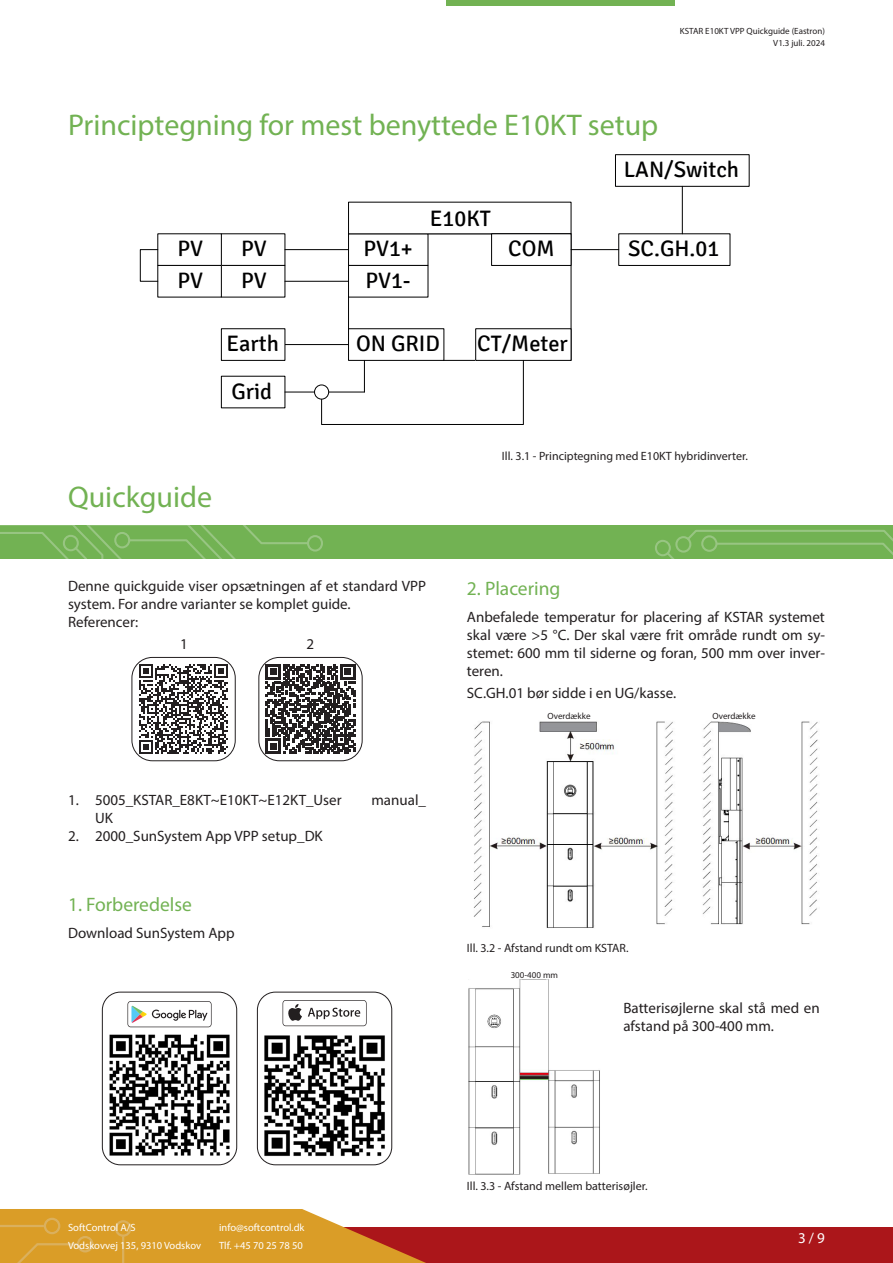
<style>
.page{position:relative;width:893px;height:1263px;background:#fff}
.page>*{position:absolute;margin:0;border:0;box-sizing:border-box;transform-origin:0 0}
.SoftControl_-_Overskrift{font:30px "Myriad Pro";color:#72b253}
.t1{font:22.35px/31.7px "Signika";color:#000001}
.SoftControl_-_Underoverskrift{font:19.5px "Myriad Pro";color:#72b253}
.SoftControl_-_Brødtekst{font:15px/18px "Myriad Pro";color:#231f20}
.t2{font:15px "Myriad Pro";color:#fff}
.SoftControl_-_Illustrationstekst{font:12px "Myriad Pro";color:#231f20}
.t3{font:10.5px/18px "Myriad Pro";color:#fff}
.SoftControl_-_Brødtekst-2{font:9px/12px "Myriad Pro";color:#231f20;text-align:right}
</style>
<div class="page">
<div style="left:0;top:1227px;width:893px;height:36px;background:#ab161a"></div>
<svg style="left:0;top:1209px;width:426px;height:54px"></svg>
<div style="left:44px;top:1218px;width:16px;height:16px;border:2px solid #dcdddf;border-radius:50%"></div>
<div style="left:77px;top:1236px;width:16px;height:16px;border:2px solid #dcdddf;border-radius:50%"></div>
<div style="left:115px;top:1220px;width:16px;height:17px;border:2px solid #dcdddf;border-radius:50%"></div>
<div style="left:446px;top:0;width:229px;height:6px;background:#72b253"></div>
<div style="left:0;top:525px;width:893px;height:33px;background:#72b253"></div>
<div style="left:307px;top:535px;width:16px;height:17px;border:2px solid #f2f3f4;border-radius:50%"></div>
<svg style="left:0;top:525px;width:310px;height:33px"></svg>
<svg style="left:666px;top:530px;width:227px;height:28px"></svg>
<div style="left:655px;top:540px;width:16px;height:16px;border:2px solid #f2f3f4;border-radius:50%"></div>
<div style="left:701px;top:535px;width:16px;height:17px;border:2px solid #f2f3f4;border-radius:50%"></div>
<div style="left:675px;top:536px;width:16px;height:17px;border:2px solid #f2f3f4;border-radius:50%"></div>
<div style="left:348px;top:265px;width:80px;height:32px;border:1px solid #000001"></div>
<div style="left:221px;top:265px;width:64px;height:32px;border:1px solid #000001"></div>
<div style="left:157px;top:265px;width:65px;height:32px;border:1px solid #000001"></div>
<hr style="left:285px;top:249px;width:64px;height:1px;background:#000001">
<hr style="left:285px;top:281px;width:64px;height:1px;background:#000001">
<div style="left:140px;top:249px;width:18px;height:33px;border:1px solid #000001"></div>
<div style="left:491px;top:233px;width:80px;height:33px;border:1px solid #000001"></div>
<div style="left:618px;top:233px;width:112px;height:33px;border:1px solid #000001"></div>
<hr style="left:571px;top:249px;width:48px;height:1px;background:#000001">
<div style="left:615px;top:154px;width:134px;height:33px;border:1px solid #000001"></div>
<hr style="left:682px;top:186px;width:1px;height:48px;background:#000001">
<hr style="left:285px;top:344px;width:64px;height:1px;background:#000001">
<div style="left:221px;top:328px;width:64px;height:33px;border:1px solid #000001"></div>
<div style="left:475px;top:328px;width:96px;height:33px;border:1px solid #000001"></div>
<hr style="left:285px;top:392px;width:79px;height:1px;background:#000001">
<svg style="left:321px;top:360px;width:203px;height:65px"></svg>
<div style="left:315px;top:385px;width:14px;height:14px;background:#fff;border-radius:50%"></div>
<div style="left:314px;top:385px;width:15px;height:14px;border:1px solid #000001;border-radius:50%"></div>
<img style="left:103px;top:1034px;width:133px;height:128px">
<div style="left:102px;top:992px;width:135px;height:173px;border:1px solid #231f20;border-radius:18px"></div>
<svg style="left:128px;top:1001px;width:84px;height:26px"></svg>
<img style="left:257px;top:1035px;width:135px;height:128px">
<div style="left:257px;top:992px;width:135px;height:173px;border:1px solid #231f20;border-radius:18px"></div>
<svg style="left:283px;top:1000px;width:84px;height:26px"></svg>
<div style="left:131px;top:657px;width:105px;height:104px;border:1px solid #231f20;border-radius:20px"></div>
<div style="left:258px;top:657px;width:105px;height:104px;border:1px solid #231f20;border-radius:20px"></div>
<img style="left:473px;top:721px;width:345px;height:207px">
<svg style="left:266px;top:664px;width:89px;height:90px"></svg>
<img style="left:468px;top:979px;width:132px;height:196px">
<svg style="left:139px;top:664px;width:89px;height:90px"></svg>
<p class="SoftControl_-_Brødtekst-2" style="left:680px;top:25px;width:147px">KSTAR E10KT VPP Quickguide (Eastron)<br>V1.3 juli. 2024</p>
<p class="SoftControl_-_Overskrift" style="left:68px;top:106px;width:592px">Principtegning for mest benyttede E10KT setup</p>
<p class="t1" style="left:177px;top:233px;width:27px">PV<br>PV</p>
<p class="t1" style="left:241px;top:233px;width:27px">PV</p>
<p class="t1" style="left:363px;top:233px;width:51px">PV1+<br>PV1-</p>
<p class="t1" style="left:241px;top:265px;width:27px">PV</p>
<p class="t1" style="left:430px;top:203px;width:62px">E10KT</p>
<p class="t1" style="left:508px;top:233px;width:48px">COM</p>
<p class="t1" style="left:226px;top:328px;width:54px">Earth</p>
<p class="t1" style="left:477px;top:328px;width:92px">CT/Meter</p>
<p class="t1" style="left:356px;top:328px;width:85px">ON GRID</p>
<p class="t1" style="left:231px;top:376px;width:42px">Grid</p>
<p class="t1" style="left:624px;top:154px;width:117px">LAN/Switch</p>
<p class="t1" style="left:628px;top:233px;width:93px">SC.GH.01</p>
<p class="SoftControl_-_Overskrift" style="left:68px;top:478px;width:146px">Quickguide</p>
<p class="SoftControl_-_Illustrationstekst" style="left:502px;top:448px;width:247px">Ill. 3.1 - Principtegning med E10KT hybridinverter.</p>
<p class="SoftControl_-_Brødtekst" style="left:68px;top:577px;width:360px">Denne quickguide viser opsætningen af et standard VPP system. For andre varianter se komplet guide.</p>
<p class="SoftControl_-_Brødtekst" style="left:68px;top:613px;width:72px">Referencer:</p>
<p class="SoftControl_-_Brødtekst" style="left:180px;top:635px;width:9px">1</p>
<p class="SoftControl_-_Brødtekst" style="left:307px;top:635px;width:9px">2</p>
<p class="SoftControl_-_Brødtekst" style="left:68px;top:790px;width:275px">1. 5005_KSTAR_E8KT~E10KT~E12KT_User</p>
<p class="SoftControl_-_Brødtekst" style="left:371px;top:790px;width:56px">manual_</p>
<p class="SoftControl_-_Brødtekst" style="left:95px;top:808px;width:19px">UK</p>
<p class="SoftControl_-_Brødtekst" style="left:68px;top:826px;width:256px">2. 2000_SunSystem App VPP setup_DK</p>
<p class="SoftControl_-_Underoverskrift" style="left:68px;top:893px;width:125px">1. Forberedelse</p>
<p class="SoftControl_-_Brødtekst" style="left:68px;top:923px;width:168px">Download SunSystem App</p>
<p class="SoftControl_-_Underoverskrift" style="left:467px;top:577px;width:95px">2. Placering</p>
<p class="SoftControl_-_Brødtekst" style="left:467px;top:608px;width:360px;text-align:justify">Anbefalede temperatur for placering af KSTAR systemet skal være &gt;5 °C. Der skal være frit område rundt om sy&shy;stemet: 600 mm til siderne og foran, 500 mm over inver&shy;teren.</p>
<p class="SoftControl_-_Brødtekst" style="left:467px;top:684px;width:211px">SC.GH.01 bør sidde i en UG/kasse.</p>
<p class="SoftControl_-_Brødtekst-2" style="left:547px;top:710px;width:45px">Overdække</p>
<p class="SoftControl_-_Brødtekst-2" style="left:712px;top:710px;width:45px">Overdække</p>
<p class="SoftControl_-_Illustrationstekst" style="left:467px;top:940px;width:163px">Ill. 3.2 - Afstand rundt om KSTAR.</p>
<p class="SoftControl_-_Brødtekst-2" style="left:511px;top:969px;width:49px">300-400 mm</p>
<p class="SoftControl_-_Brødtekst" style="left:623px;top:999px;width:198px">Batterisøjlerne skal stå med en afstand på 300-400 mm.</p>
<p class="t3" style="left:68px;top:1219px;width:135px">SoftControl A/S<br>Vodskovvej 135, 9310 Vodskov</p>
<p class="t3" style="left:219px;top:1219px;width:87px">info@softcontrol.dk<br>Tlf. +45 70 25 78 50</p>
<p class="SoftControl_-_Illustrationstekst" style="left:467px;top:1179px;width:182px">Ill. 3.3 - Afstand mellem batterisøjler.</p>
<p class="t2" style="left:798px;top:1228px;width:28px">3 / 9</p>
</div>
